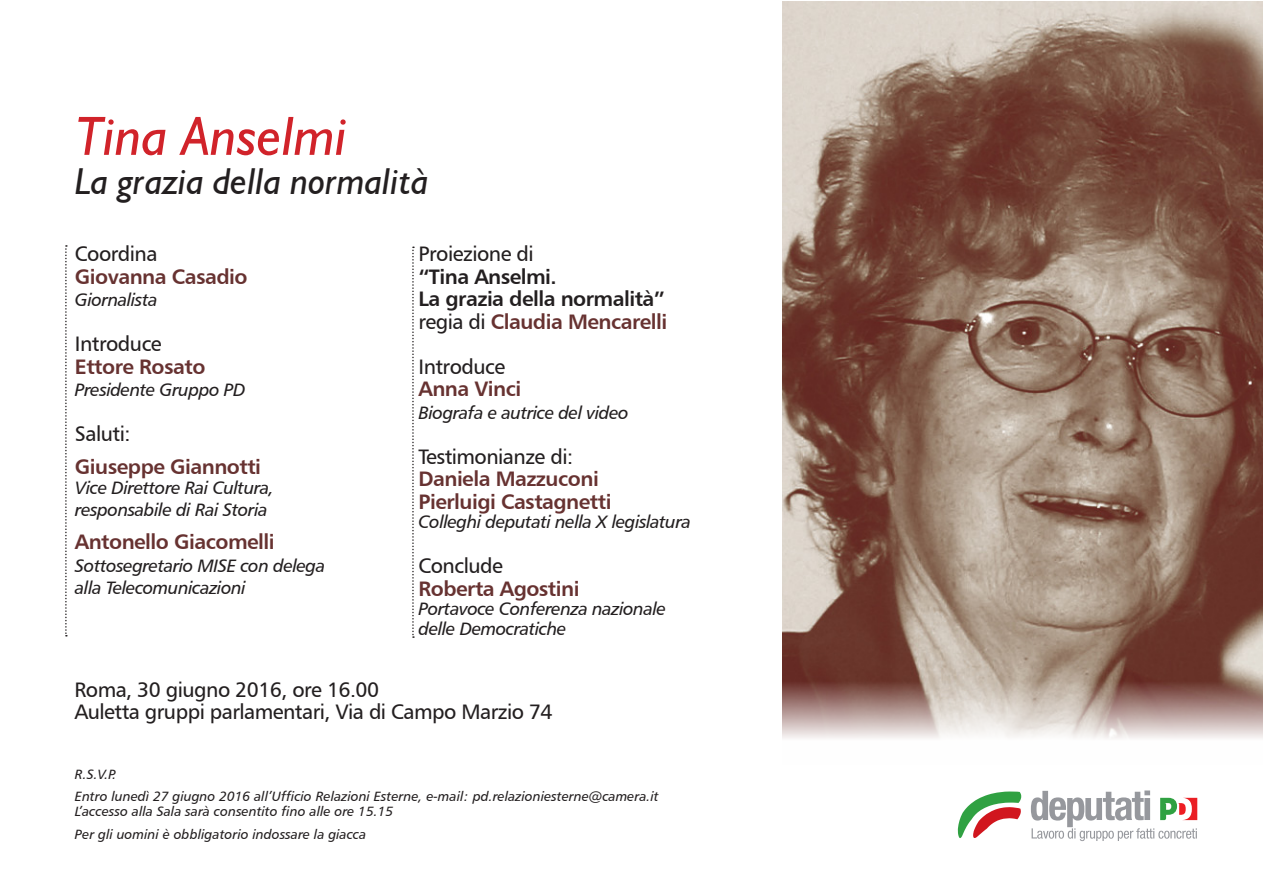
<style>
.page{position:relative;width:1263px;height:893px;background:#fff}
.page>*{position:absolute;margin:0;border:0;box-sizing:border-box;transform-origin:0 0}
.t1{font:italic 55.5px "Humanist 521 BT";color:#d1232a}
.t2{font:italic 37.5px "Humanist 521 BT";color:#231f20}
.t3{font:21px "Humanist 777 BT Bold B";letter-spacing:-.025em;color:#673231}
.t4{font:21px "Humanist 777 BT Roman B";letter-spacing:-.025em;color:#231f20}
.t5{font:21px/22.5px "Humanist 777 BT Bold B";letter-spacing:-.025em;color:#231f20}
.t6{font:18px/22.5px "Humanist 777 BT Italic B";letter-spacing:-.025em;color:#231f20}
.t7{font:13.5px "Humanist 777 BT Italic B";color:#231f20}
.s1{font-family:"Humanist 777 BT Roman B"}
.s2{font-family:"Humanist 777 BT Roman B";color:#231f20}
</style>
<div class="page">
<svg style="left:958px;top:791px;width:63px;height:47px"></svg>
<svg style="left:1031px;top:790px;width:166px;height:51px"></svg>
<img style="left:782px;top:2px;width:481px;height:736px">
<svg style="left:65px;top:245px;width:2px;height:391px"></svg>
<svg style="left:412px;top:247px;width:2px;height:391px"></svg>
<p class="t1" style="left:75px;top:102px;width:274px">Tina Anselmi</p>
<p class="t2" style="left:75px;top:158px;width:355px">La grazia della normalità</p>
<p class="t4" style="left:75px;top:241px;width:84px">Coordina</p>
<p class="t3" style="left:75px;top:263px;width:174px">Giovanna Casadio</p>
<p class="t6" style="left:75px;top:288px;width:84px">Giornalista</p>
<p class="t4" style="left:75px;top:331px;width:88px">Introduce</p>
<p class="t3" style="left:75px;top:353px;width:132px">Ettore Rosato</p>
<p class="t6" style="left:75px;top:378px;width:172px">Presidente Gruppo PD</p>
<p class="t4" style="left:75px;top:421px;width:57px">Saluti:</p>
<p class="t3" style="left:75px;top:454px;width:188px">Giuseppe Giannotti</p>
<p class="t6" style="left:75px;top:476px;width:201px">Vice Direttore Rai Cultura,</p>
<p class="t6" style="left:75px;top:498px;width:194px">responsabile di Rai Storia</p>
<p class="t3" style="left:75px;top:529px;width:201px">Antonello Giacomelli</p>
<p class="t6" style="left:75px;top:554px;width:252px">Sottosegretario MISE con delega alla Telecomunicazioni</p>
<p class="t5" style="left:419px;top:242px;width:248px"><span class="s1">Proiezione di<br></span>“Tina Anselmi.<br>La grazia della normalità”</p>
<p class="t3" style="left:419px;top:308px;width:250px"><span class="s2">regia di</span> Claudia Mencarelli</p>
<p class="t4" style="left:419px;top:353px;width:88px">Introduce</p>
<p class="t3" style="left:419px;top:376px;width:104px">Anna Vinci</p>
<p class="t6" style="left:419px;top:401px;width:212px">Biografa e autrice del video</p>
<p class="t4" style="left:419px;top:443px;width:156px">Testimonianze di:</p>
<p class="t3" style="left:419px;top:466px;width:182px">Daniela Mazzuconi</p>
<p class="t3" style="left:419px;top:488px;width:194px">Pierluigi Castagnetti</p>
<p class="t6" style="left:419px;top:510px;width:274px">Colleghi deputati nella X legislatura</p>
<p class="t4" style="left:419px;top:553px;width:86px">Conclude</p>
<p class="t3" style="left:419px;top:575px;width:162px">Roberta Agostini</p>
<p class="t6" style="left:419px;top:597px;width:249px">Portavoce Conferenza nazionale</p>
<p class="t6" style="left:419px;top:617px;width:149px">delle Democratiche</p>
<p class="t4" style="left:74px;top:676px;width:306px">Roma, 30 giugno 2016, ore 16.00</p>
<p class="t4" style="left:74px;top:699px;width:480px">Auletta gruppi parlamentari, Via di Campo Marzio 74</p>
<p class="t7" style="left:75px;top:766px;width:43px">R.S.V.P.</p>
<p class="t7" style="left:75px;top:788px;width:585px">Entro lunedì 27 giugno 2016 all’Ufficio Relazioni Esterne, e-mail: pd.relazioniesterne@camera.it</p>
<p class="t7" style="left:75px;top:803px;width:320px">L’accesso alla Sala sarà consentito fino alle ore 15.15</p>
<p class="t7" style="left:75px;top:826px;width:293px">Per gli uomini è obbligatorio indossare la giacca</p>
</div>
